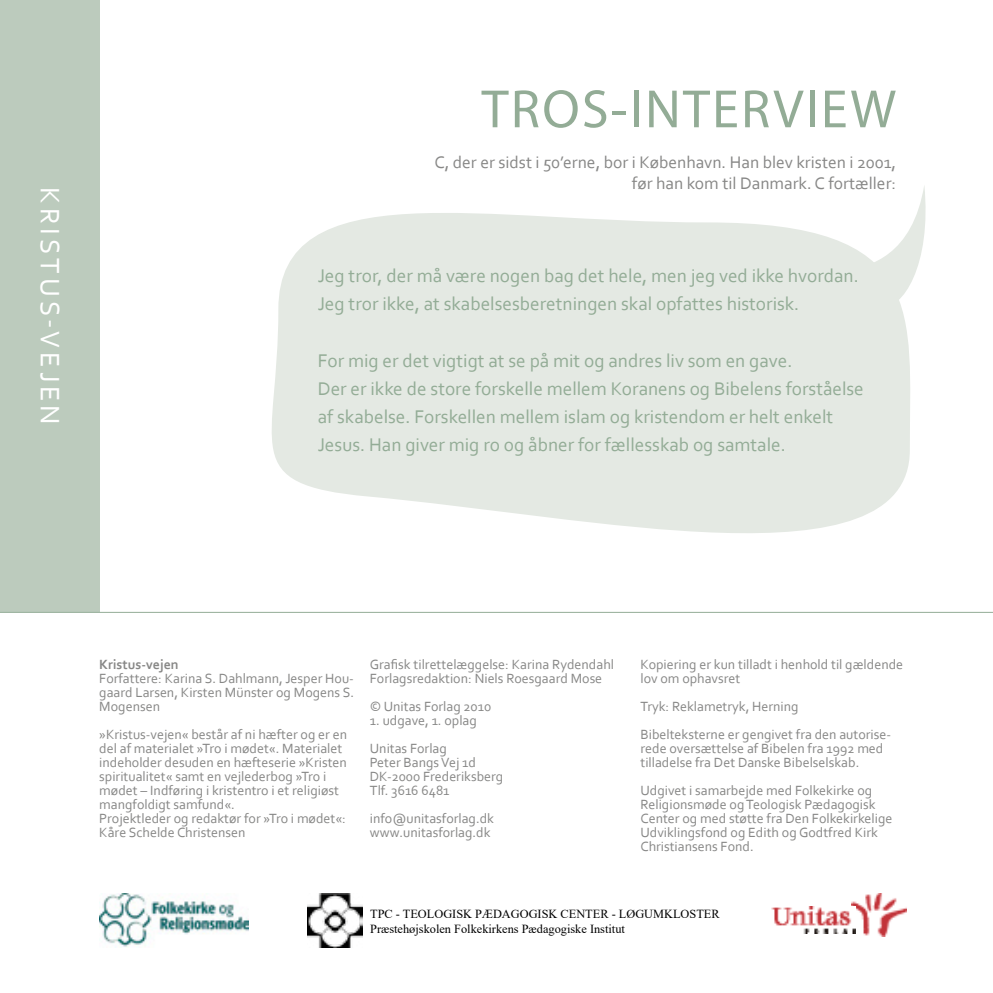
<style>
.page{position:relative;width:993px;height:993px;background:#fff}
.page>*{position:absolute;margin:0;border:0;box-sizing:border-box;transform-origin:0 0}
.t1{font:54.25px "Myriad Pro";letter-spacing:.04em;color:#93ac96}
.t2{font:28px "Corbel";letter-spacing:.14em;color:#fff}
.t3{font:19.25px/28px "Corbel";color:#93ac96}
.t4{font:17.5px/21px "Corbel";color:#878786;text-align:right}
.t5{font:14px/14px "Corbel";color:#878786}
.t6{font:700 14px "Corbel";color:#878786}
.t7{font:12.25px/14.9px "Times New Roman";color:#000}
</style>
<div class="page">
<hr style="left:0;top:611px;width:992px;height:1px;background:#93ac96">
<svg style="left:272px;top:213px;width:638px;height:320px;fill:#e4e9e3"></svg>
<svg style="left:847px;top:186px;width:79px;height:124px"></svg>
<div style="left:0;top:0;width:99px;height:611px;background:#bccbbd"></div>
<img style="left:99px;top:893px;width:149px;height:54px">
<img style="left:307px;top:893px;width:55px;height:54px">
<img style="left:851px;top:893px;width:54px;height:43px">
<img style="left:771px;top:906px;width:84px;height:27px">
<h2 class="t2" style="left:68px;top:187px;width:239px;rotate:90deg">KRISTUS-VEJEN</h2>
<h1 class="t1" style="left:481px;top:76px;width:416px">TROS-INTERVIEW</h1>
<p class="t4" style="left:434px;top:151px;width:463px">C, der er sidst i 50’erne, bor i København. Han blev kristen i 2001, før han kom til Danmark. C fortæller:</p>
<h3 class="t3" style="left:317px;top:261px;width:542px">Jeg tror, der må være nogen bag det hele, men jeg ved ikke hvordan.<br>Jeg tror ikke, at skabelsesberetningen skal opfattes historisk.</h3>
<p class="t3" style="left:317px;top:345px;width:547px">For mig er det vigtigt at se på mit og andres liv som en gave.<br>Der er ikke de store forskelle mellem Koranens og Bibelens forståelse af skabelse. Forskellen mellem islam og kristendom er helt enkelt Jesus. Han giver mig ro og åbner for fællesskab og samtale.</p>
<p class="t6" style="left:99px;top:655px;width:81px">Kristus-vejen</p>
<p class="t5" style="left:99px;top:671px;width:256px;text-align:justify">Forfattere: Karina S. Dahlmann, Jesper Hou&shy;gaard Larsen, Kirsten Münster og Mogens S.<br>Mogensen</p>
<p class="t5" style="left:99px;top:727px;width:249px">»Kristus-vejen« består af ni hæfter og er en del af materialet »Tro i mødet«. Materialet indeholder desuden en hæfteserie »Kristen spiritualitet« samt en vejlederbog »Tro i mødet – Indføring i kristentro i et religiøst mangfoldigt samfund«.<br>Projektleder og redaktør for »Tro i mødet«:<br>Kåre Schelde Christensen</p>
<p class="t5" style="left:370px;top:657px;width:245px">Grafisk tilrettelæggelse: Karina Rydendahl<br>Forlagsredaktion: Niels Roesgaard Mose</p>
<p class="t5" style="left:370px;top:699px;width:123px">© Unitas Forlag 2010</p>
<p class="t5" style="left:370px;top:706px;width:108px;line-height:28px">1. udgave, 1. oplag<br>Unitas Forlag</p>
<p class="t5" style="left:370px;top:755px;width:135px">Peter Bangs Vej 1d<br>DK-2000 Frederiksberg<br>Tlf. 3616 6481</p>
<p class="t5" style="left:370px;top:811px;width:126px">info@unitasforlag.dk www.unitasforlag.dk</p>
<p class="t5" style="left:640px;top:657px;width:264px">Kopiering er kun tilladt i henhold til gældende lov om ophavsret</p>
<p class="t5" style="left:640px;top:692px;width:252px;line-height:28px">Tryk: Reklametryk, Herning<br>Bibelteksterne er gengivet fra den autorise-</p>
<p class="t5" style="left:640px;top:741px;width:244px">rede oversættelse af Bibelen fra 1992 med tilladelse fra Det Danske Bibelselskab.</p>
<p class="t5" style="left:640px;top:783px;width:253px">Udgivet i samarbejde med Folkekirke og Religionsmøde og Teologisk Pædagogisk Center og med støtte fra Den Folkekirkelige Udviklingsfond og Edith og Godtfred Kirk Christiansens Fond.</p>
<p class="t7" style="left:370px;top:906px;width:351px">TPC - TEOLOGISK PÆDAGOGISK CENTER - LØGUMKLOSTER<br>Præstehøjskolen Folkekirkens Pædagogiske Institut</p>
</div>
